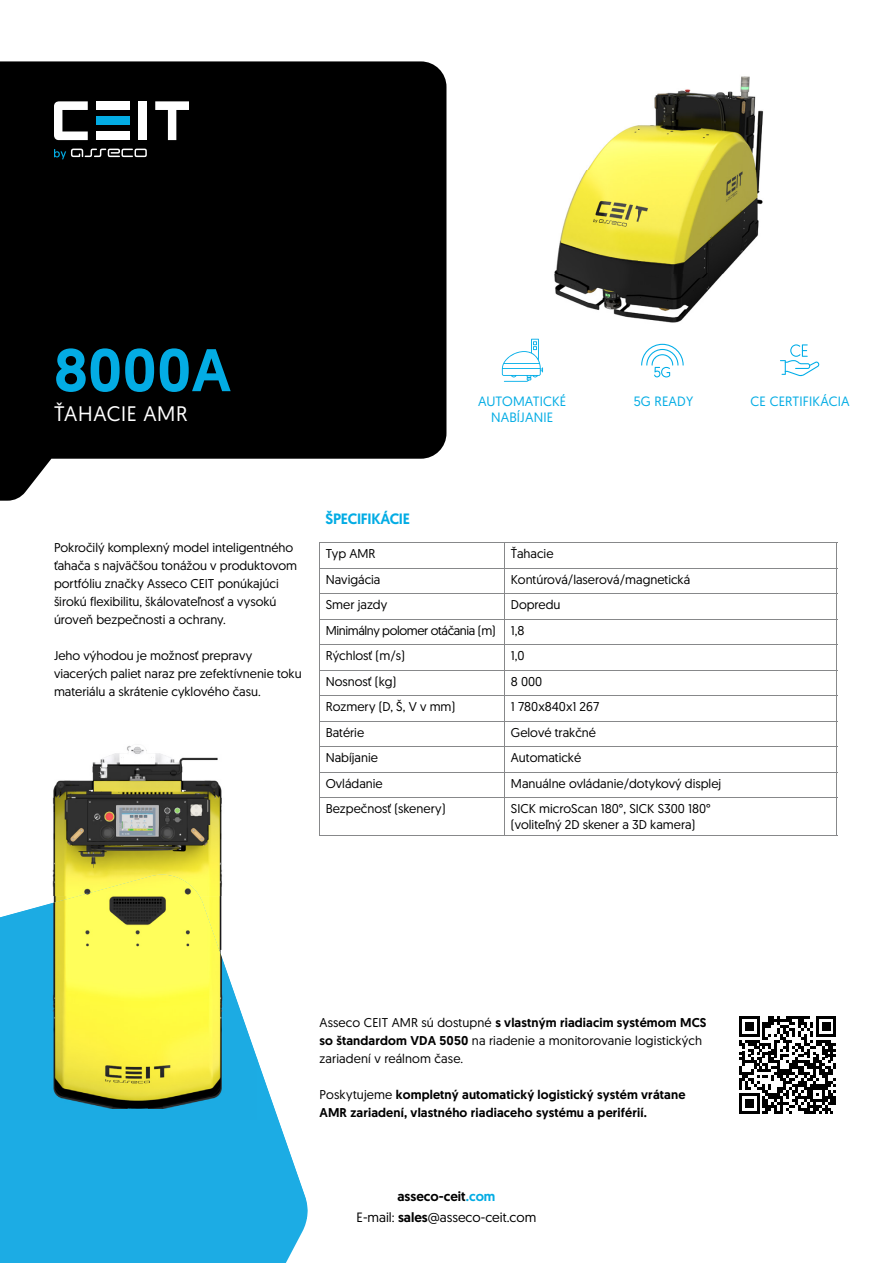
<style>
.page{position:relative;width:893px;height:1263px;background:#fff}
.page>*{position:absolute;margin:0;border:0;box-sizing:border-box;transform-origin:0 0}
.t1{font:500 60px "Geomanist";color:#03ace4}
.t2{font:21px "Geomanist";letter-spacing:.03em;color:#fff}
.t3{font:500 15px "Geomanist";letter-spacing:-.02em;color:#03ace4}
.t4{font:13.5px/21px "Geomanist";color:#000;text-align:center}
.t5{font:13.5px "Geomanist";letter-spacing:.01em;color:#03ace4}
.t6{font:12.75px/18px "Geomanist";color:#000}
.t7{font:12.75px/18px "Geomanist";color:#000}
.t8{font:500 12.75px/18px "Geomanist";letter-spacing:.01em;color:#000}
.t9{font:12.75px/25.5px "Geomanist";letter-spacing:-.03em;color:#000}
.s1{font-weight:500}
.s2{font-weight:400}
.s3{font-weight:500;color:#03ace4}
</style>
<div class="page">
<svg style="left:0;top:61px;width:446px;height:440px;background:#171717"></svg>
<div style="left:0;top:1219px;width:307px;height:44px;background:#1cace4"></div>
<svg style="left:54px;top:149px;width:93px;height:10px"></svg>
<svg style="left:155px;top:101px;width:34px;height:39px"></svg>
<svg style="left:54px;top:101px;width:34px;height:39px"></svg>
<div style="left:96px;top:101px;width:34px;height:9px;background:#fff"></div>
<div style="left:96px;top:116px;width:34px;height:9px;background:#03ace4"></div>
<div style="left:96px;top:131px;width:34px;height:9px;background:#fff"></div>
<div style="left:138px;top:101px;width:9px;height:39px;background:#fff"></div>
<img style="left:554px;top:76px;width:210px;height:247px">
<img style="left:52px;top:745px;width:170px;height:129px">
<img style="left:0;top:874px;width:257px;height:345px">
<img style="left:257px;top:1058px;width:51px;height:161px">
<svg style="left:641px;top:344px;width:43px;height:33px"></svg>
<svg style="left:780px;top:344px;width:40px;height:32px"></svg>
<svg style="left:502px;top:339px;width:41px;height:43px"></svg>
<svg style="left:739px;top:1016px;width:97px;height:98px"></svg>
<hr style="left:320px;top:542px;width:185px;height:1px;background:#87888a">
<hr style="left:505px;top:542px;width:332px;height:1px;background:#87888a">
<hr style="left:320px;top:568px;width:185px;height:1px;background:#87888a">
<hr style="left:505px;top:568px;width:332px;height:1px;background:#87888a">
<hr style="left:320px;top:593px;width:185px;height:1px;background:#87888a">
<hr style="left:505px;top:593px;width:332px;height:1px;background:#87888a">
<hr style="left:320px;top:619px;width:185px;height:1px;background:#87888a">
<hr style="left:505px;top:619px;width:332px;height:1px;background:#87888a">
<hr style="left:320px;top:644px;width:185px;height:1px;background:#87888a">
<hr style="left:505px;top:644px;width:332px;height:1px;background:#87888a">
<hr style="left:320px;top:670px;width:185px;height:1px;background:#87888a">
<hr style="left:505px;top:670px;width:332px;height:1px;background:#87888a">
<hr style="left:320px;top:695px;width:185px;height:1px;background:#87888a">
<hr style="left:505px;top:695px;width:332px;height:1px;background:#87888a">
<hr style="left:320px;top:721px;width:185px;height:1px;background:#87888a">
<hr style="left:505px;top:721px;width:332px;height:1px;background:#87888a">
<hr style="left:320px;top:746px;width:185px;height:1px;background:#87888a">
<hr style="left:505px;top:746px;width:332px;height:1px;background:#87888a">
<hr style="left:320px;top:772px;width:185px;height:1px;background:#87888a">
<svg style="left:319px;top:543px;width:1px;height:254px"></svg>
<hr style="left:505px;top:772px;width:332px;height:1px;background:#87888a">
<svg style="left:836px;top:543px;width:1px;height:254px"></svg>
<hr style="left:320px;top:797px;width:185px;height:1px;background:#87888a">
<hr style="left:319px;top:798px;width:1px;height:37px;background:#87888a">
<hr style="left:505px;top:797px;width:332px;height:1px;background:#87888a">
<hr style="left:505px;top:798px;width:1px;height:37px;background:#87888a">
<hr style="left:836px;top:798px;width:1px;height:37px;background:#87888a">
<hr style="left:320px;top:835px;width:185px;height:1px;background:#87888a">
<hr style="left:505px;top:835px;width:332px;height:1px;background:#87888a">
<h1 class="t1" style="left:54px;top:330px;width:179px">8000A</h1>
<h2 class="t2" style="left:54px;top:400px;width:135px">ŤAHACIE AMR</h2>
<p class="t5" style="left:478px;top:392px;width:90px">AUTOMATICKÉ</p>
<p class="t5" style="left:634px;top:392px;width:61px">5G READY</p>
<p class="t5" style="left:751px;top:392px;width:101px">CE CERTIFIKÁCIA</p>
<p class="t5" style="left:491px;top:409px;width:63px">NABÍJANIE</p>
<p class="t7" style="left:54px;top:538px;width:245px">Pokročilý komplexný model inteligentného ťahača s najväčšou tonážou v produktovom portfóliu značky Asseco CEIT ponúkajúci širokú flexibilitu, škálovateľnosť a vysokú úroveň bezpečnosti a ochrany.</p>
<p class="t7" style="left:54px;top:646px;width:249px">Jeho výhodou je možnosť prepravy viacerých paliet naraz pre zefektívnenie toku materiálu a skrátenie cyklového času.</p>
<p class="t3" style="left:326px;top:508px;width:86px">ŠPECIFIKÁCIE</p>
<p class="t6" style="left:326px;top:544px;width:51px">Typ AMR</p>
<p class="t6" style="left:511px;top:544px;width:44px">Ťahacie</p>
<p class="t6" style="left:326px;top:570px;width:56px">Navigácia</p>
<p class="t6" style="left:511px;top:570px;width:181px">Kontúrová/laserová/magnetická</p>
<p class="t6" style="left:326px;top:595px;width:63px">Smer jazdy</p>
<p class="t9" style="left:326px;top:592px;width:236px;text-indent:185px">Dopredu<br>Minimálny polomer otáčania (m) 1,8<br>Rýchlosť (m/s)</p>
<p class="t6" style="left:511px;top:646px;width:15px">1,0</p>
<p class="t6" style="left:326px;top:672px;width:72px">Nosnosť (kg)</p>
<p class="t6" style="left:511px;top:672px;width:33px">8 000</p>
<p class="t6" style="left:326px;top:697px;width:131px">Rozmery (D, Š, V v mm)</p>
<p class="t6" style="left:511px;top:697px;width:90px">1 780x840x1 267</p>
<p class="t6" style="left:326px;top:723px;width:40px">Batérie</p>
<p class="t6" style="left:511px;top:723px;width:87px">Gelové trakčné</p>
<p class="t6" style="left:326px;top:748px;width:54px">Nabíjanie</p>
<p class="t6" style="left:511px;top:748px;width:72px">Automatické</p>
<p class="t6" style="left:326px;top:774px;width:58px">Ovládanie</p>
<p class="t6" style="left:511px;top:774px;width:212px">Manuálne ovládanie/dotykový displej</p>
<p class="t6" style="left:326px;top:799px;width:121px">Bezpečnosť (skenery)</p>
<p class="t6" style="left:511px;top:800px;width:201px;line-height:16.5px">SICK microScan 180°, SICK S300 180° (voliteľný 2D skener a 3D kamera)</p>
<p class="t6" style="left:320px;top:1013px;width:389px">Asseco CEIT AMR sú dostupné <span class="s1">s vlastným riadiacim systémom MCS so štandardom VDA 5050</span> na riadenie a monitorovanie logistických zariadení v reálnom čase.</p>
<p class="t8" style="left:320px;top:1085px;width:367px"><span class="s2">Poskytujeme</span> kompletný automatický logistický systém vrátane<br>AMR zariadení, vlastného riadiaceho systému a periférií.</p>
<p class="t4" style="left:357px;top:1185px;width:181px"><span class="s1">asseco-ceit</span><span class="s3">.com<br></span>E-mail: <span class="s1">sales</span>@asseco-ceit.com</p>
</div>
